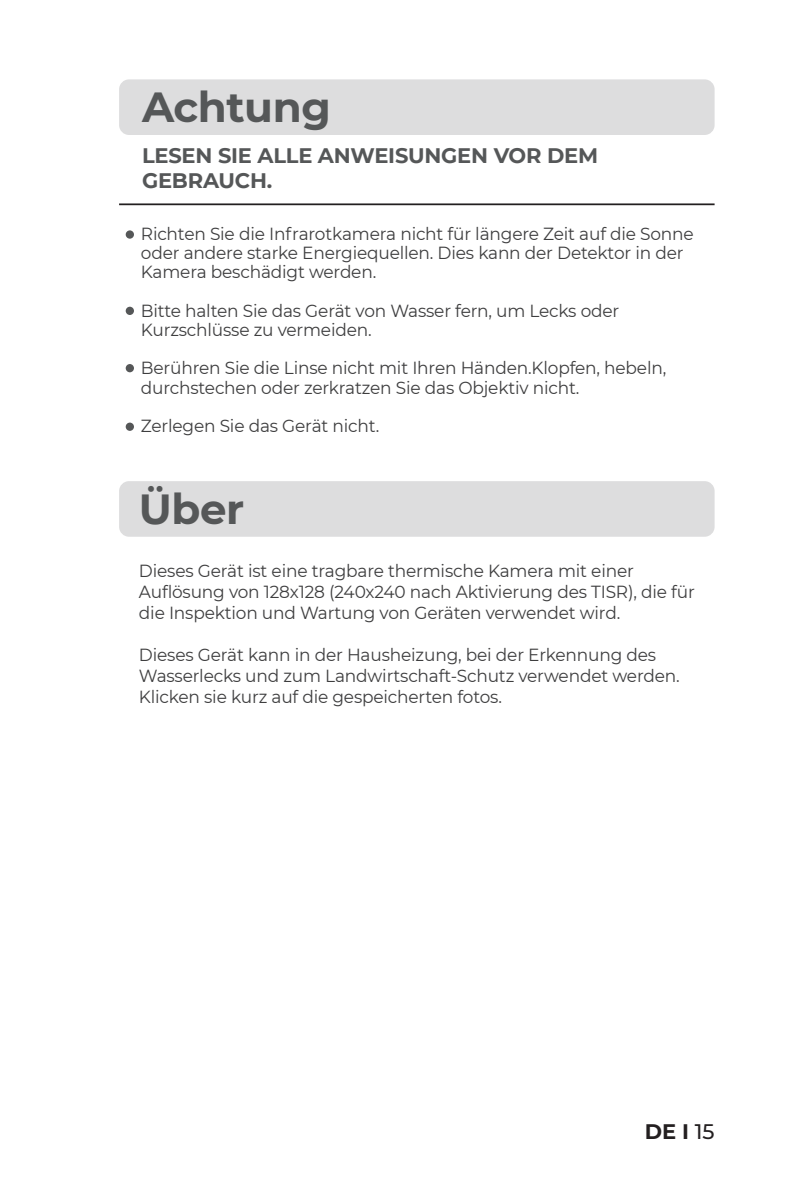
<style>
.page{position:relative;width:794px;height:1191px;background:#fff}
.page>*{position:absolute;margin:0;border:0;box-sizing:border-box;transform-origin:0 0}
.t1{font:700 42px "Montserrat";letter-spacing:-.01em;color:#555758}
.t2{font:700 21px/25.2px "Montserrat";letter-spacing:-.01em;color:#555758}
.t3{font:700 21px "Montserrat";color:#231f20}
.带点{font:17.5px/19.2px "Montserrat";letter-spacing:-.01em;color:#3e3e3f}
.正文无符号{font:17.5px/21px "Montserrat";letter-spacing:-.01em;color:#3e3e3f}
.s1{font-weight:500}
</style>
<div class="page">
<div style="left:119px;top:79px;width:595px;height:56px;background:#ddddde;border-radius:10px"></div>
<div style="left:119px;top:481px;width:595px;height:56px;background:#ddddde;border-radius:10px"></div>
<div style="left:126px;top:230px;width:8px;height:9px;background:#555758;border-radius:50%"></div>
<div style="left:126px;top:307px;width:8px;height:8px;background:#555758;border-radius:50%"></div>
<div style="left:126px;top:364px;width:8px;height:8px;background:#555758;border-radius:50%"></div>
<div style="left:126px;top:422px;width:8px;height:9px;background:#555758;border-radius:50%"></div>
<hr style="left:119px;top:203px;width:595px;height:2px;background:#231f20">
<p class="t1" style="left:142px;top:77px;width:190px">Achtung</p>
<p class="t2" style="left:142px;top:142px;width:457px">LESEN SIE ALLE ANWEISUNGEN VOR DEM<br>GEBRAUCH.</p>
<p class="带点" style="left:141px;top:223px;width:554px">Richten Sie die Infrarotkamera nicht für längere Zeit auf die Sonne oder andere starke Energiequellen. Dies kann der Detektor in der<br>Kamera beschädigt werden.</p>
<p class="带点" style="left:141px;top:300px;width:480px">Bitte halten Sie das Gerät von Wasser fern, um Lecks oder<br>Kurzschlüsse zu vermeiden.</p>
<p class="带点" style="left:141px;top:358px;width:527px">Berühren Sie die Linse nicht mit Ihren Händen.Klopfen, hebeln, durchstechen oder zerkratzen Sie das Objektiv nicht.</p>
<p class="带点" style="left:141px;top:416px;width:240px">Zerlegen Sie das Gerät nicht.</p>
<p class="t1" style="left:139px;top:478px;width:107px">Über</p>
<p class="正文无符号" style="left:139px;top:559px;width:557px">Dieses Gerät ist eine tragbare thermische Kamera mit einer<br>Auflösung von 128x128 (240x240 nach Aktivierung des TISR), die für die Inspektion und Wartung von Geräten verwendet wird.</p>
<p class="正文无符号" style="left:139px;top:643px;width:542px">Dieses Gerät kann in der Hausheizung, bei der Erkennung des<br>Wasserlecks und zum Landwirtschaft-Schutz verwendet werden.<br>Klicken sie kurz auf die gespeicherten fotos.</p>
<p class="t3" style="left:645px;top:1116px;width:71px">DE I <span class="s1">15</span></p>
</div>
